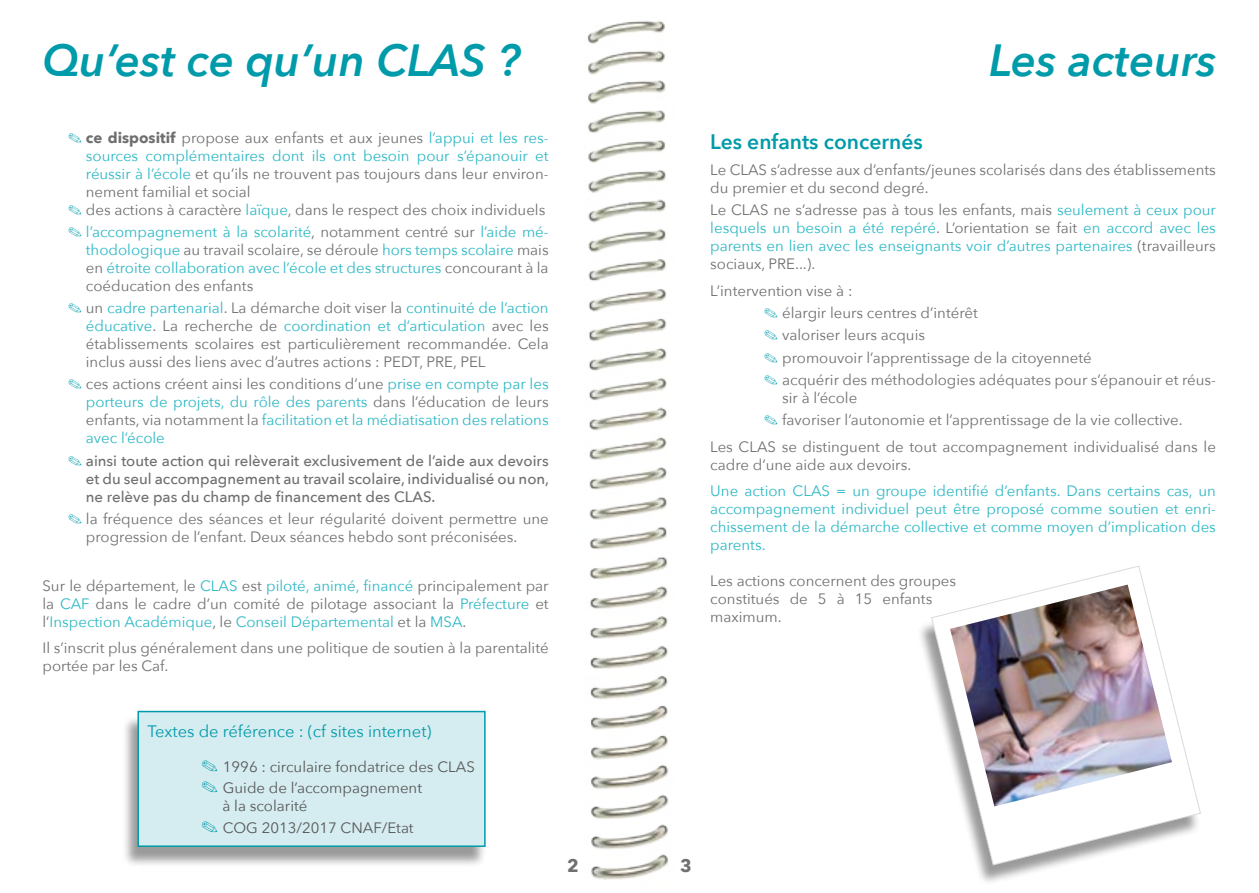
<style>
.page{position:relative;width:1259px;height:893px;background:#fff}
.page>*{position:absolute;margin:0;border:0;box-sizing:border-box;transform-origin:0 0}
.t1{font:italic 600 45px "Avenir Next";color:#009baa}
.t2{font:600 21px "Avenir Next";color:#009baa}
.t3{font:700 18px "Avenir Next";color:#706f6f}
.t4{font:16.5px "Avenir Next";color:#009baa}
.t5{font:15px/18px "Avenir Next";color:#706f6f}
.t6{font:15px/18px "Avenir Next";color:#2db8c5;text-align:justify}
.t7{font:500 15px/18px "Avenir Next";color:#706f6f;text-align:justify}
.t8{font:15px "Avenir Next";color:#575756}
.s1{font-weight:700}
.s2{color:#2db8c5}
.s3{color:#706f6f}
</style>
<div class="page">
<div style="left:122px;top:716px;width:365px;height:151px;background:#000;opacity:.4"></div>
<div style="left:138px;top:711px;width:347px;height:135px;background:#d5ecf0"></div>
<div style="left:137px;top:711px;width:348px;height:136px;border:2px solid #009baa"></div>
<img style="left:588px;top:21px;width:81px;height:859px">
<div style="left:916px;top:571px;width:285px;height:315px;background:#000;opacity:.4"></div>
<svg style="left:931px;top:566px;width:269px;height:299px"></svg>
<img style="left:950px;top:585px;width:222px;height:221px">
<p class="t1" style="left:43px;top:33px;width:479px">Qu’est ce qu’un CLAS ?</p>
<p class="t5" style="left:86px;top:128px;width:464px;text-align:justify"><span class="s1">ce dispositif</span> propose aux enfants et aux jeunes <span class="s2">l’appui et les res&shy;sources complémentaires dont ils ont besoin pour s’épanouir et réussir à l’école</span> et qu’ils ne trouvent pas toujours dans leur environ&shy;nement familial et social</p>
<p class="t5" style="left:86px;top:200px;width:461px">des actions à caractère <span class="s2">laïque</span>, dans le respect des choix individuels</p>
<p class="t6" style="left:86px;top:223px;width:464px">l’accompagnement à la scolarité<span class="s3">, notamment centré sur</span> l’aide mé&shy;thodologique <span class="s3">au travail scolaire, se déroule</span> hors temps scolaire <span class="s3">mais en</span> étroite collaboration avec l’école et des structures <span class="s3">concourant à la coéducation des enfants</span></p>
<p class="t5" style="left:86px;top:299px;width:464px;text-align:justify">un <span class="s2">cadre partenarial</span>. La démarche doit viser la <span class="s2">continuité de l’action éducative</span>. La recherche de <span class="s2">coordination et d’articulation</span> avec les établissements scolaires est particulièrement recommandée. Cela inclus aussi des liens avec d’autres actions : PEDT, PRE, PEL</p>
<p class="t6" style="left:86px;top:375px;width:464px"><span class="s3">ces actions créent ainsi les conditions d’une</span> prise en compte par les porteurs de projets, du rôle des parents <span class="s3">dans l’éducation de leurs enfants, via notamment la</span> facilitation et la médiatisation des relations avec l’école</p>
<p class="t7" style="left:86px;top:451px;width:465px">ainsi toute action qui relèverait exclusivement de l’aide aux devoirs et du seul accompagnement au travail scolaire, individualisé ou non, ne relève pas du champ de financement des CLAS.</p>
<p class="t5" style="left:86px;top:510px;width:464px">la fréquence des séances et leur régularité doivent permettre une progression de l’enfant. Deux séances hebdo sont préconisées.</p>
<p class="t5" style="left:43px;top:576px;width:507px;text-align:justify">Sur le département, le <span class="s2">CLAS</span> est <span class="s2">piloté, animé, financé</span> principalement par la <span class="s2">CAF</span> dans le cadre d’un comité de pilotage associant la <span class="s2">Préfecture</span> et l’<span class="s2">Inspection Académique</span>, le <span class="s2">Conseil Départemental</span> et la <span class="s2">MSA</span>.</p>
<p class="t5" style="left:43px;top:639px;width:507px">Il s’inscrit plus généralement dans une politique de soutien à la parentalité portée par les Caf.</p>
<p class="t4" style="left:147px;top:722px;width:285px">Textes de référence : (cf sites internet)</p>
<p class="t8" style="left:223px;top:757px;width:253px">1996 : circulaire fondatrice des CLAS</p>
<p class="t8" style="left:223px;top:779px;width:201px">Guide de l’accompagnement</p>
<p class="t8" style="left:222px;top:797px;width:86px">à la scolarité</p>
<p class="t8" style="left:223px;top:819px;width:192px">COG 2013/2017 CNAF/Etat</p>
<p class="t3" style="left:567px;top:855px;width:13px">2</p>
<p class="t3" style="left:680px;top:855px;width:13px">3</p>
<p class="t1" style="left:989px;top:33px;width:229px">Les acteurs</p>
<p class="t2" style="left:710px;top:128px;width:214px">Les enfants concernés</p>
<p class="t5" style="left:710px;top:161px;width:507px">Le CLAS s’adresse aux d’enfants/jeunes scolarisés dans des établissements du premier et du second degré.</p>
<p class="t6" style="left:710px;top:201px;width:507px"><span class="s3">Le CLAS ne s’adresse pas à tous les enfants, mais</span> seulement à ceux pour lesquels un besoin a été repéré<span class="s3">. L’orientation se fait</span> en accord avec les parents en lien avec les enseignants voir d’autres partenaires <span class="s3">(travailleurs sociaux, PRE...).</span></p>
<p class="t5" style="left:710px;top:282px;width:144px">L’intervention vise à :</p>
<p class="t5" style="left:782px;top:304px;width:197px">élargir leurs centres d’intérêt</p>
<p class="t5" style="left:782px;top:326px;width:144px">valoriser leurs acquis</p>
<p class="t5" style="left:782px;top:348px;width:311px">promouvoir l’apprentissage de la citoyenneté</p>
<p class="t5" style="left:782px;top:371px;width:435px">acquérir des méthodologies adéquates pour s’épanouir et réus&shy;sir à l’école</p>
<p class="t5" style="left:782px;top:411px;width:402px">favoriser l’autonomie et l’apprentissage de la vie collective.</p>
<p class="t5" style="left:710px;top:437px;width:507px">Les CLAS se distinguent de tout accompagnement individualisé dans le cadre d’une aide aux devoirs.</p>
<p class="t6" style="left:710px;top:482px;width:507px">Une action CLAS = un groupe identifié d’enfants. Dans certains cas, un accompagnement individuel peut être proposé comme soutien et enri&shy;chissement de la démarche collective et comme moyen d’implication des parents.</p>
<p class="t5" style="left:710px;top:572px;width:247px">Les actions concernent des groupes</p>
<p class="t5" style="left:710px;top:590px;width:223px">constitués de 5 à 15 enfants maximum.</p>
</div>
